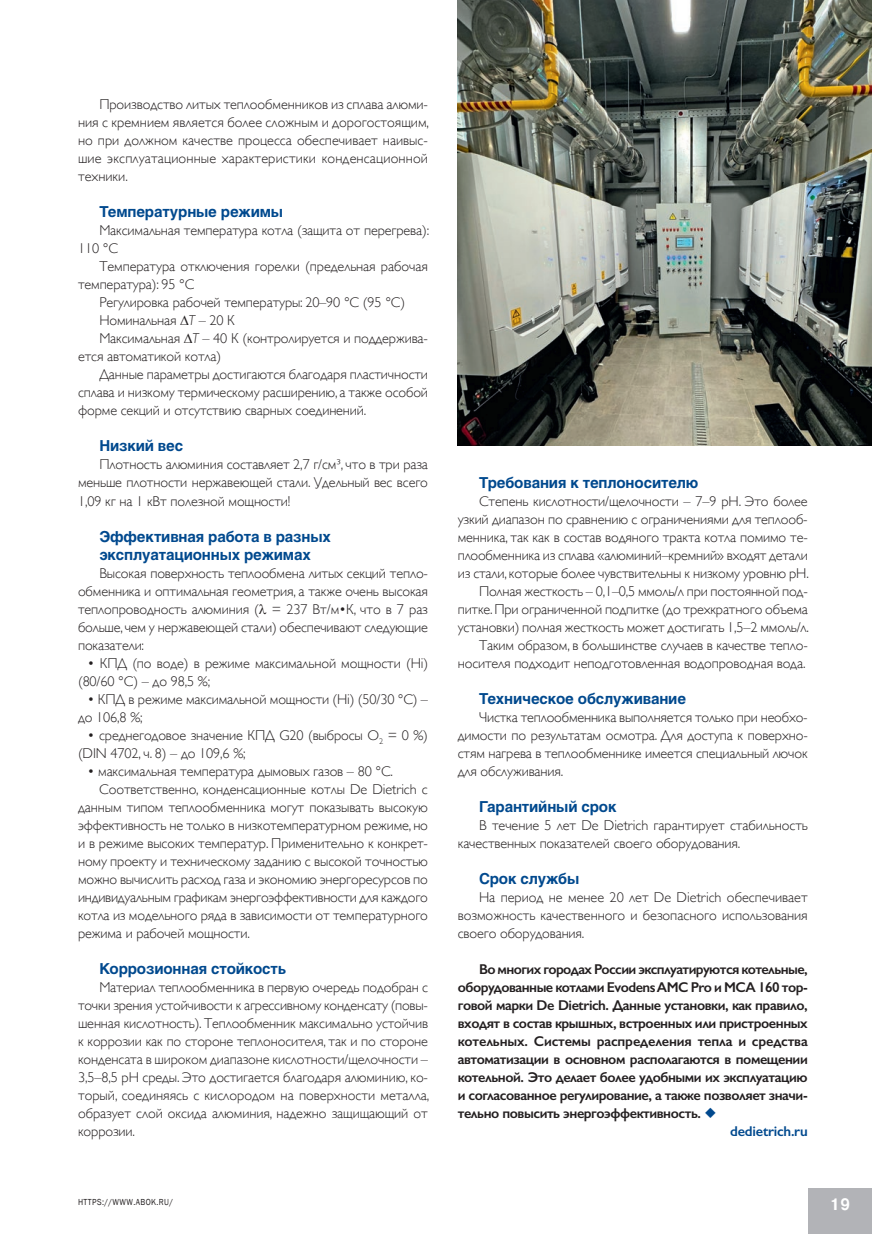
<style>
.page{position:relative;width:872px;height:1234px;background:#fff}
.page>*{position:absolute;margin:0;border:0;box-sizing:border-box;transform-origin:0 0}
.t1{font:700 16.5px "Pragmatica";color:#fff;scale:.89 1}
.t2{font:700 15px/18px "Helios";letter-spacing:-.01em;color:#01498e}
.t3{font:300 14.25px/18px "Gill Sans";letter-spacing:-.01em;color:#231f20;text-align:justify}
.t4{font:600 14.25px/18px "Gill Sans";letter-spacing:-.03em;color:#231f20;text-align:justify}
.t5{font:600 14.25px "Gill Sans";letter-spacing:-.015em;color:#01498e}
.t6{font:9px "Franklin Gothic";letter-spacing:.05em;color:#231f20;scale:.89 1}
.s1{font-style:italic}
</style>
<div class="page">
<div style="left:808px;top:1188px;width:64px;height:45px;background:#b2b3b7"></div>
<img style="left:458px;top:0;width:414px;height:446px">
<p class="t3" style="left:78px;top:95px;width:352px;text-indent:21px">Производство литых теплообменников из сплава алюми&shy;ния с кремнием является более сложным и дорогостоящим, но при должном качестве процесса обеспечивает наивыс&shy;шие эксплуатационные характеристики конденсационной техники.</p>
<p class="t2" style="left:99px;top:203px;width:185px">Температурные режимы</p>
<p class="t3" style="left:78px;top:221px;width:353px;text-indent:21px">Максимальная температура котла (защита от перегрева):<br>110 °С</p>
<p class="t3" style="left:99px;top:257px;width:330px">Температура отключения горелки (предельная рабочая</p>
<p class="t3" style="left:78px;top:275px;width:118px">температура): 95 °С</p>
<p class="t3" style="left:99px;top:293px;width:307px">Регулировка рабочей температуры: 20–90 °С (95 °С)</p>
<p class="t3" style="left:99px;top:311px;width:137px">Номинальная ∆<span class="s1">Т</span> – 20 К</p>
<p class="t3" style="left:99px;top:329px;width:330px">Максимальная ∆<span class="s1">Т</span> – 40 К (контролируется и поддержива-</p>
<p class="t3" style="left:78px;top:347px;width:145px">ется автоматикой котла)</p>
<p class="t3" style="left:99px;top:365px;width:330px">Данные параметры достигаются благодаря пластичности</p>
<p class="t3" style="left:78px;top:383px;width:351px">сплава и низкому термическому расширению, а также особой</p>
<p class="t3" style="left:78px;top:401px;width:290px">форме секций и отсутствию сварных соединений.</p>
<p class="t2" style="left:99px;top:437px;width:85px">Низкий вес</p>
<p class="t3" style="left:78px;top:455px;width:351px;text-indent:21px">Плотность алюминия составляет 2,7 г/см³, что в три раза меньше плотности нержавеющей стали. Удельный вес всего 1,09 кг на 1 кВт полезной мощности!</p>
<p class="t2" style="left:99px;top:527px;width:233px">Эффективная работа в разных эксплуатационных режимах</p>
<p class="t3" style="left:78px;top:563px;width:351px;text-indent:21px">Высокая поверхность теплообмена литых секций тепло&shy;обменника и оптимальная геометрия, а также очень высокая теплопроводность алюминия ( = 237 Вт/м•К, что в 7 раз больше, чем у нержавеющей стали) обеспечивают следующие показатели:</p>
<p class="t3" style="left:78px;top:653px;width:351px;text-indent:9px">• КПД (по воде) в режиме максимальной мощности (Hi) (80/60 °C) – до 98,5 %;</p>
<p class="t3" style="left:78px;top:689px;width:351px;text-indent:9px">• КПД в режиме максимальной мощности (Hi) (50/30 °C) – до 106,8 %;</p>
<p class="t3" style="left:78px;top:725px;width:351px;text-indent:9px">• среднегодовое значение КПД G20 (выбросы O<sub>2</sub> = 0 %) (DIN 4702, ч. 8) – до 109,6 %;</p>
<p class="t3" style="left:87px;top:761px;width:307px">• максимальная температура дымовых газов – 80 °С.</p>
<p class="t3" style="left:99px;top:779px;width:330px">Соответственно, конденсационные котлы De Dietrich с</p>
<p class="t3" style="left:78px;top:797px;width:351px">данным типом теплообменника могут показывать высокую</p>
<p class="t3" style="left:78px;top:815px;width:351px">эффективность не только в низкотемпературном режиме, но</p>
<p class="t3" style="left:78px;top:833px;width:351px">и в режиме высоких температур. Применительно к конкрет-</p>
<p class="t3" style="left:78px;top:851px;width:351px">ному проекту и техническому заданию с высокой точностью</p>
<p class="t3" style="left:78px;top:869px;width:351px">можно вычислить расход газа и экономию энергоресурсов по</p>
<p class="t3" style="left:78px;top:887px;width:351px">индивидуальным графикам энергоэффективности для каждого</p>
<p class="t3" style="left:78px;top:905px;width:351px">котла из модельного ряда в зависимости от температурного</p>
<p class="t3" style="left:78px;top:923px;width:173px">режима и рабочей мощности.</p>
<p class="t2" style="left:99px;top:959px;width:188px">Коррозионная стойкость</p>
<p class="t3" style="left:78px;top:977px;width:353px;text-indent:21px">Материал теплообменника в первую очередь подобран с точки зрения устойчивости к агрессивному конденсату (повы&shy;шенная кислотность). Теплообменник максимально устойчив к коррозии как по стороне теплоносителя, так и по стороне конденсата в широком диапазоне кислотности/щелочности – 3,5–8,5 рН среды. Это достигается благодаря алюминию, ко&shy;торый, соединяясь с кислородом на поверхности металла, образует слой оксида алюминия, надежно защищающий от коррозии.</p>
<p class="t2" style="left:479px;top:473px;width:221px">Требования к теплоносителю</p>
<p class="t3" style="left:458px;top:491px;width:353px;text-align:right">Степень кислотности/щелочности – 7–9 рН. Это более узкий диапазон по сравнению с ограничениями для теплооб&shy;менника, так как в состав водяного тракта котла помимо те&shy;плообменника из сплава «алюминий–кремний» входят детали из стали, которые более чувствительны к низкому уровню рН.<br>Полная жесткость – 0,1–0,5 ммоль/л при постоянной под&shy;питке. При ограниченной подпитке (до трехкратного объема установки) полная жесткость может достигать 1,5–2 ммоль/л.<br>Таким образом, в большинстве случаев в качестве тепло&shy;носителя подходит неподготовленная водопроводная вода.</p>
<p class="t2" style="left:479px;top:689px;width:208px">Техническое обслуживание</p>
<p class="t3" style="left:458px;top:707px;width:351px;text-indent:21px">Чистка теплообменника выполняется только при необхо&shy;димости по результатам осмотра. Для доступа к поверхно&shy;стям нагрева в теплообменнике имеется специальный лючок для обслуживания.</p>
<p class="t2" style="left:479px;top:797px;width:139px">Гарантийный срок</p>
<p class="t3" style="left:458px;top:815px;width:351px;text-indent:21px">В течение 5 лет De Dietrich гарантирует стабильность качественных показателей своего оборудования.</p>
<p class="t2" style="left:479px;top:869px;width:102px">Срок службы</p>
<p class="t3" style="left:458px;top:887px;width:351px;text-indent:21px">На период не менее 20 лет De Dietrich обеспечивает возможность качественного и безопасного использования своего оборудования.</p>
<p class="t4" style="left:458px;top:959px;width:351px;text-indent:21px">Во многих городах России эксплуатируются котельные, оборудованные котлами Evodens AMC Pro и MCA 160 тор&shy;говой марки De Dietrich. Данные установки, как правило, входят в состав крышных, встроенных или пристроенных котельных. Системы распределения тепла и средства автоматизации в основном располагаются в помещении котельной. Это делает более удобными их эксплуатацию и согласованное регулирование, а также позволяет значи&shy;тельно повысить энергоэффективность.</p>
<p class="t5" style="left:730px;top:1122px;width:79px">dedietrich.ru</p>
<p class="t6" style="left:78px;top:1196px;width:108px">HTTPS://WWW.ABOK.RU/</p>
<p class="t1" style="left:830px;top:1193px;width:24px">19</p>
</div>
